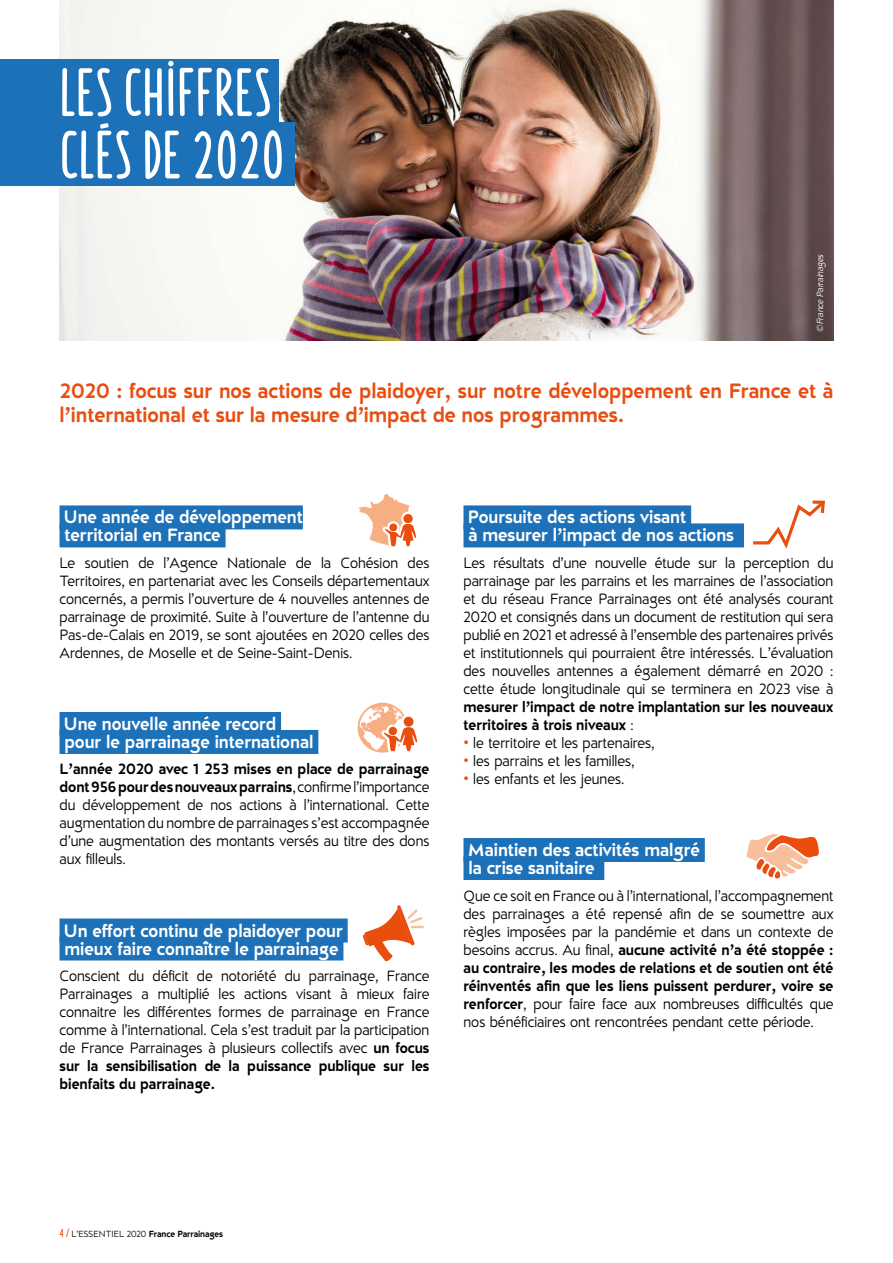
<style>
.page{position:relative;width:893px;height:1263px;background:#fff}
.page>*{position:absolute;margin:0;border:0;box-sizing:border-box;transform-origin:0 0}
.t1{font:68.25px/62.4px "Borden";color:#fff}
.t2{font:700 21px/24px "D Hanna Soft";color:#e94e0f}
.t3{font:700 18px/18px "D Hanna Soft";color:#fff}
.t4{font:15px/18px "D Hanna Soft";color:#000;text-align:justify}
.t5{font:700 15px/18px "D Hanna Soft";color:#000}
.t6{font:700 9px "D Hanna Soft";letter-spacing:-.01em;color:#000}
.t7{font:italic 9px "D Hanna Soft";letter-spacing:-.01em;color:#fff}
.s1{font-weight:700}
.s2{font-weight:400}
.s3{color:#e94e0f}
.s4{font-family:"Borden";font-weight:400;font-size:12px;color:#e94e0f}
</style>
<div class="page">
<img style="left:60px;top:0;width:773px;height:340px">
<div style="left:0;top:60px;width:278px;height:63px;background:#1d71b8"></div>
<div style="left:0;top:122px;width:294px;height:64px;background:#1d71b8"></div>
<div style="left:60px;top:505px;width:243px;height:24px;background:#1d71b8"></div>
<div style="left:60px;top:523px;width:166px;height:24px;background:#1d71b8"></div>
<div style="left:60px;top:712px;width:221px;height:24px;background:#1d71b8"></div>
<div style="left:60px;top:730px;width:258px;height:24px;background:#1d71b8"></div>
<div style="left:60px;top:918px;width:288px;height:24px;background:#1d71b8"></div>
<div style="left:60px;top:936px;width:283px;height:24px;background:#1d71b8"></div>
<div style="left:463px;top:505px;width:228px;height:24px;background:#1d71b8"></div>
<div style="left:463px;top:523px;width:281px;height:24px;background:#1d71b8"></div>
<div style="left:463px;top:838px;width:242px;height:24px;background:#1d71b8"></div>
<div style="left:463px;top:856px;width:141px;height:24px;background:#1d71b8"></div>
<svg style="left:359px;top:494px;width:57px;height:52px"></svg>
<svg style="left:753px;top:500px;width:72px;height:49px"></svg>
<svg style="left:746px;top:834px;width:73px;height:44px"></svg>
<svg style="left:362px;top:905px;width:62px;height:56px"></svg>
<svg style="left:358px;top:703px;width:59px;height:50px"></svg>
<h1 class="t1" style="left:60px;top:58px;width:226px">LES CHIFFRES<br>CLÉS DE 2020</h1>
<p class="t7" style="left:814px;top:332px;width:79px;rotate:-90deg">©France Parrainages</p>
<h2 class="t2" style="left:60px;top:379px;width:775px">2020 : focus sur nos actions de plaidoyer, sur notre développement en France et à l’international et sur la mesure d’impact de nos programmes.</h2>
<p class="t3" style="left:64px;top:508px;width:240px">Une année de développement territorial en France</p>
<p class="t4" style="left:60px;top:554px;width:371px">Le soutien de l’Agence Nationale de la Cohésion des Territoires, en partenariat avec les Conseils départementaux concernés, a permis l’ouverture de 4 nouvelles antennes de parrainage de proximité. Suite à l’ouverture de l’antenne du Pas-de-Calais en 2019, se sont ajoutées en 2020 celles des Ardennes, de Moselle et de Seine-Saint-Denis.</p>
<p class="t3" style="left:64px;top:715px;width:251px">Une nouvelle année record pour le parrainage international</p>
<p class="t4" style="left:60px;top:760px;width:371px"><span class="s1">L’année 2020 avec 1 253 mises en place de parrainage dont 956 pour des nouveaux parrains</span>, confirme l’importance du développement de nos actions à l’international. Cette augmentation du nombre de parrainages s’est accompagnée d’une augmentation des montants versés au titre des dons aux filleuls.</p>
<p class="t3" style="left:64px;top:921px;width:280px">Un effort continu de plaidoyer pour mieux faire connaître le parrainage</p>
<p class="t4" style="left:60px;top:967px;width:371px">Conscient du déficit de notoriété du parrainage, France Parrainages a multiplié les actions visant à mieux faire connaitre les différentes formes de parrainage en France comme à l’international. Cela s’est traduit par la participation de France Parrainages à plusieurs collectifs avec <span class="s1">un focus sur la sensibilisation de la puissance publique sur les bienfaits du parrainage.</span></p>
<p class="t3" style="left:468px;top:508px;width:268px">Poursuite des actions visant<br>à mesurer l’impact de nos actions</p>
<p class="t4" style="left:463px;top:554px;width:371px">Les résultats d’une nouvelle étude sur la perception du parrainage par les parrains et les marraines de l’association et du réseau France Parrainages ont été analysés courant 2020 et consignés dans un document de restitution qui sera publié en 2021 et adressé à l’ensemble des partenaires privés et institutionnels qui pourraient être intéressés. L’évaluation des nouvelles antennes a également démarré en 2020 : cette étude longitudinale qui se terminera en 2023 vise à</p>
<p class="t5" style="left:463px;top:698px;width:371px">mesurer l’impact de notre implantation sur les nouveaux territoires à trois niveaux <span class="s2">:</span></p>
<p class="t4" style="left:463px;top:734px;width:193px"><span class="s3">•</span> le territoire et les partenaires,</p>
<p class="t4" style="left:463px;top:752px;width:173px"><span class="s3">•</span> les parrains et les familles,</p>
<p class="t4" style="left:463px;top:770px;width:162px"><span class="s3">•</span> les enfants et les jeunes.</p>
<p class="t3" style="left:468px;top:841px;width:233px">Maintien des activités malgré la crise sanitaire</p>
<p class="t4" style="left:463px;top:886px;width:371px">Que ce soit en France ou à l’international, l’accompagnement des parrainages a été repensé afin de se soumettre aux règles imposées par la pandémie et dans un contexte de besoins accrus. Au final, <span class="s1">aucune activité n’a été stoppée : au contraire, les modes de relations et de soutien ont été réinventés afin que les liens puissent perdurer, voire se renforcer</span>, pour faire face aux nombreuses difficultés que nos bénéficiaires ont rencontrées pendant cette période.</p>
<p class="t6" style="left:60px;top:1228px;width:165px"><span class="s4">4 /</span> <span class="s2">L’ESSENTIEL 2020</span> France Parrainages</p>
</div>
